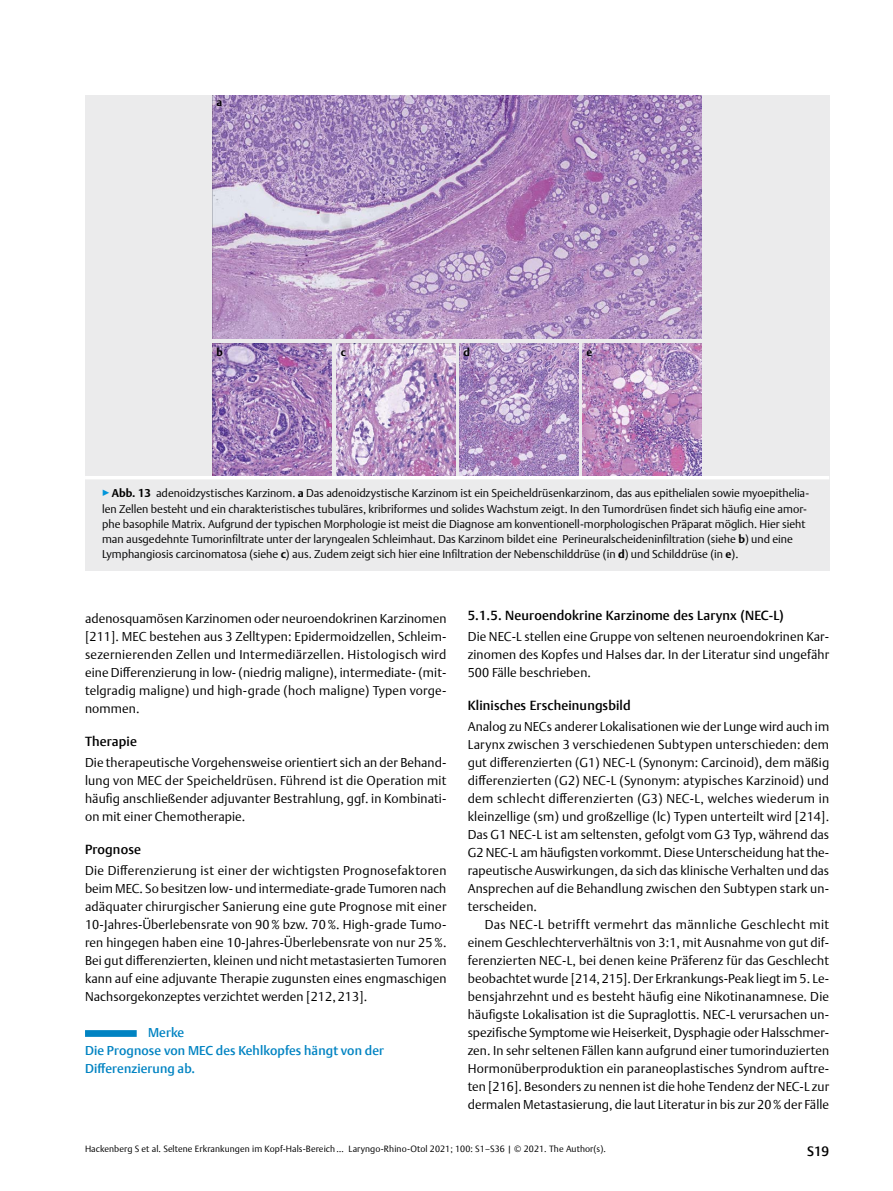
<style>
.page{position:relative;width:893px;height:1191px;background:#fff}
.page>*{position:absolute;margin:0;border:0;box-sizing:border-box;transform-origin:0 0}
.t1{font:500 13.5px "Thieme Argo 2011";color:#000}
.t2{font:500 13.2px "Thieme Argo 2011";letter-spacing:.01em;color:#000}
.t3{font:300 12.75px/18px "Thieme Argo 2011";letter-spacing:.01em;color:#000;text-align:justify}
.t4{font:500 12.75px/18px "Thieme Argo 2011";letter-spacing:.01em;color:#0083c2}
.t5{font:300 11.25px/15px "Thieme Argo 2011";color:#000}
.t6{font:700 10.8px "Thieme Argo 2011";color:#000}
.t7{font:300 9px "Thieme Argo 2011";letter-spacing:.01em;color:#000}
.s1{color:#0095da}
.s2{font-weight:700}
</style>
<div class="page">
<div style="left:85px;top:1030px;width:52px;height:6px;background:#0083c2"></div>
<div style="left:85px;top:476px;width:744px;height:94px;background:#ebebec"></div>
<hr style="left:85px;top:475px;width:744px;height:4px;background:#fff">
<div style="left:85px;top:96px;width:744px;height:380px;background:#ebebec"></div>
<img style="left:213px;top:96px;width:489px;height:243px">
<img style="left:459px;top:343px;width:119px;height:133px">
<img style="left:582px;top:343px;width:120px;height:133px">
<img style="left:213px;top:343px;width:119px;height:133px">
<img style="left:336px;top:343px;width:119px;height:133px">
<p class="t6" style="left:217px;top:95px;width:7px">a</p>
<p class="t6" style="left:217px;top:345px;width:8px">b</p>
<p class="t6" style="left:341px;top:345px;width:7px">c</p>
<p class="t6" style="left:464px;top:345px;width:8px">d</p>
<p class="t6" style="left:587px;top:345px;width:7px">e</p>
<p class="t5" style="left:102px;top:486px;width:709px"><span class="s1">▶</span><span class="s2">Abb. 13</span> adenoidzystisches Karzinom. <span class="s2">a</span> Das adenoidzystische Karzinom ist ein Speicheldrüsenkarzinom, das aus epithelialen sowie myoepithelia&shy;len Zellen besteht und ein charakteristisches tubuläres, kribriformes und solides Wachstum zeigt. In den Tumordrüsen findet sich häufig eine amor&shy;phe basophile Matrix. Aufgrund der typischen Morphologie ist meist die Diagnose am konventionell-morphologischen Präparat möglich. Hier sieht man ausgedehnte Tumorinfiltrate unter der laryngealen Schleimhaut. Das Karzinom bildet eine Perineuralscheideninfiltration (siehe <span class="s2">b</span>) und eine Lymphangiosis carcinomatosa (siehe <span class="s2">c</span>) aus. Zudem zeigt sich hier eine Infiltration der Nebenschilddrüse (in <span class="s2">d</span>) und Schilddrüse (in <span class="s2">e</span>).</p>
<p class="t3" style="left:85px;top:609px;width:363px">adenosquamösen Karzinomen oder neuroendokrinen Karzinomen [211]. MEC bestehen aus 3 Zelltypen: Epidermoidzellen, Schleim&shy;sezernierenden Zellen und Intermediärzellen. Histologisch wird eine Differenzierung in low- (niedrig maligne), intermediate- (mit&shy;telgradig maligne) und high-grade (hoch maligne) Typen vorge&shy;nommen.</p>
<p class="t2" style="left:85px;top:732px;width:53px">Therapie</p>
<p class="t3" style="left:85px;top:753px;width:363px">Die therapeutische Vorgehensweise orientiert sich an der Behand&shy;lung von MEC der Speicheldrüsen. Führend ist die Operation mit häufig anschließender adjuvanter Bestrahlung, ggf. in Kombinati&shy;on mit einer Chemotherapie.</p>
<p class="t2" style="left:85px;top:840px;width:57px">Prognose</p>
<p class="t3" style="left:85px;top:861px;width:363px">Die Differenzierung ist einer der wichtigsten Prognosefaktoren beim MEC. So besitzen low- und intermediate-grade Tumoren nach adäquater chirurgischer Sanierung eine gute Prognose mit einer 10-Jahres-Überlebensrate von 90% bzw. 70%. High-grade Tumo&shy;ren hingegen haben eine 10-Jahres-Überlebensrate von nur 25%.<br>Bei gut differenzierten, kleinen und nicht metastasierten Tumoren kann auf eine adjuvante Therapie zugunsten eines engmaschigen Nachsorgekonzeptes verzichtet werden [212, 213].</p>
<p class="t4" style="left:85px;top:1023px;width:301px;text-indent:63px">Merke<br>Die Prognose von MEC des Kehlkopfes hängt von der<br>Differenzierung ab.</p>
<p class="t2" style="left:468px;top:606px;width:317px">5.1.5. Neuroendokrine Karzinome des Larynx (NEC-L)</p>
<p class="t3" style="left:468px;top:627px;width:363px">Die NEC-L stellen eine Gruppe von seltenen neuroendokrinen Kar&shy;zinomen des Kopfes und Halses dar. In der Literatur sind ungefähr 500 Fälle beschrieben.</p>
<p class="t2" style="left:468px;top:696px;width:164px">Klinisches Erscheinungsbild</p>
<p class="t3" style="left:468px;top:717px;width:363px">Analog zu NECs anderer Lokalisationen wie der Lunge wird auch im Larynx zwischen 3 verschiedenen Subtypen unterschieden: dem gut differenzierten (G1) NEC-L (Synonym: Carcinoid), dem mäßig differenzierten (G2) NEC-L (Synonym: atypisches Karzinoid) und dem schlecht differenzierten (G3) NEC-L, welches wiederum in kleinzellige (sm) und großzellige (lc) Typen unterteilt wird [214].<br>Das G1 NEC-L ist am seltensten, gefolgt vom G3 Typ, während das G2 NEC-L am häufigsten vorkommt. Diese Unterscheidung hat the&shy;rapeutische Auswirkungen, da sich das klinische Verhalten und das Ansprechen auf die Behandlung zwischen den Subtypen stark un&shy;terscheiden.</p>
<p class="t3" style="left:468px;top:915px;width:363px;text-indent:17px">Das NEC-L betrifft vermehrt das männliche Geschlecht mit einem Geschlechterverhältnis von 3:1, mit Ausnahme von gut dif&shy;ferenzierten NEC-L, bei denen keine Präferenz für das Geschlecht beobachtet wurde [214,215]. Der Erkrankungs-Peak liegt im 5. Le&shy;bensjahrzehnt und es besteht häufig eine Nikotinanamnese. Die häufigste Lokalisation ist die Supraglottis. NEC-L verursachen un&shy;spezifische Symptome wie Heiserkeit, Dysphagie oder Halsschmer&shy;zen. In sehr seltenen Fällen kann aufgrund einer tumorinduzierten Hormonüberproduktion ein paraneoplastisches Syndrom auftre&shy;ten [216]. Besonders zu nennen ist die hohe Tendenz der NEC-L zur dermalen Metastasierung, die laut Literatur in bis zur 20% der Fälle</p>
<p class="t7" style="left:85px;top:1143px;width:522px">Hackenberg S et al. Seltene Erkrankungen im Kopf-Hals-Bereich … Laryngo-Rhino-Otol 2021; 100: S1–S36 | © 2021. The Author(s).</p>
<p class="t1" style="left:807px;top:1142px;width:24px">S19</p>
</div>
